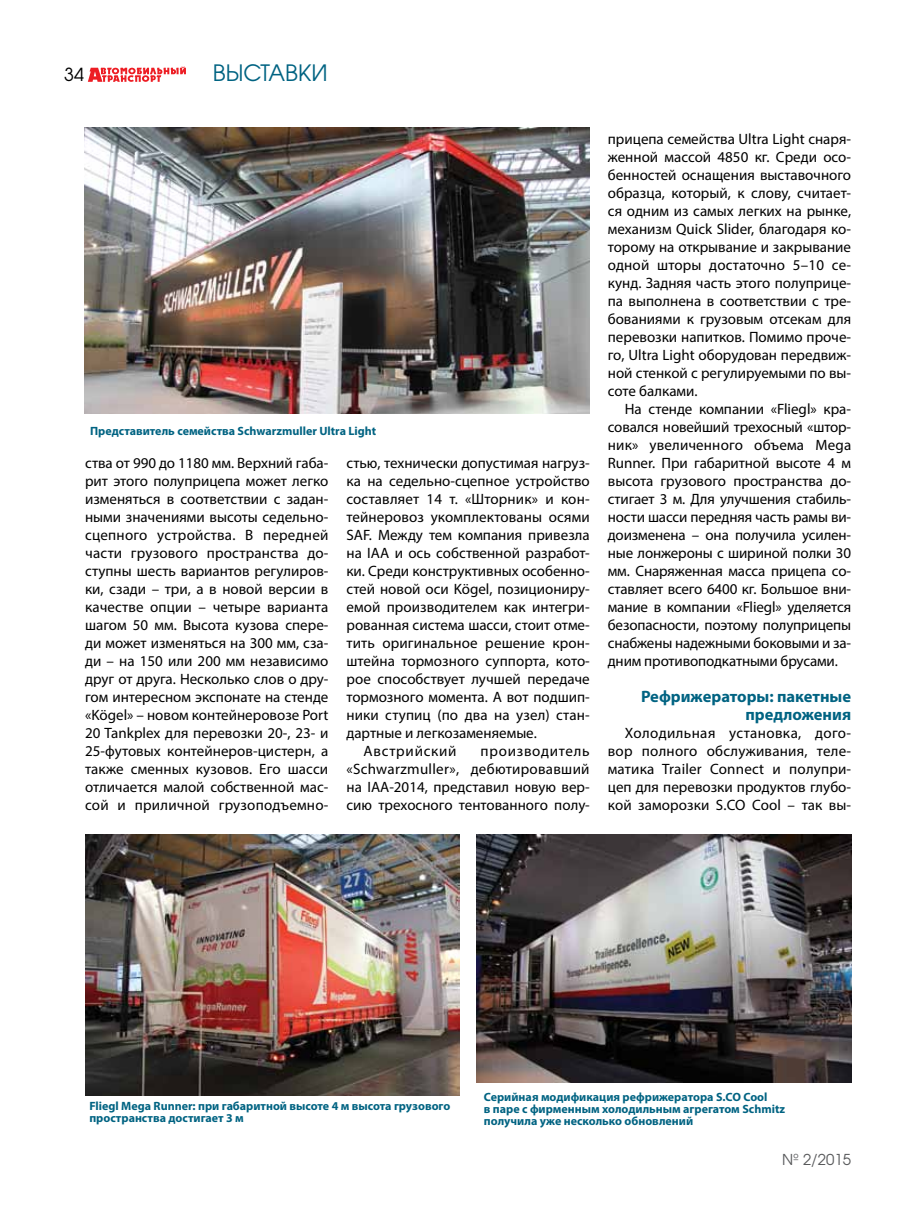
<style>
.page{position:relative;width:915px;height:1212px;background:#fff}
.page>*{position:absolute;margin:0;border:0;box-sizing:border-box;transform-origin:0 0}
.t1{font:22.5px "AG Avalanche C";color:#006382}
.t2{font:18px "AG Avalanche C";color:#000}
.t3{font:700 16.5px/18px "Myriad Pro";color:#006382;text-align:right}
.t4{font:15px/18px "Myriad Pro";color:#000;text-align:justify}
.t5{font:15px "Myriad Pro";letter-spacing:.05em;color:#000}
.t6{font:15px "AG Avalanche C";color:#58595b}
.t7{font:700 12px/12px "Myriad Pro";color:#006382}
</style>
<div class="page">
<svg style="left:88px;top:66px;width:98px;height:16px"></svg>
<img style="left:85px;top:128px;width:504px;height:285px">
<img style="left:85px;top:835px;width:374px;height:260px">
<img style="left:476px;top:835px;width:374px;height:248px">
<p class="t2" style="left:64px;top:63px;width:21px">34</p>
<h1 class="t1" style="left:213px;top:59px;width:116px">ВЫСТАВКИ</h1>
<p class="t7" style="left:90px;top:425px;width:287px">Представитель семейства Schwarzmuller Ultra Light</p>
<p class="t4" style="left:85px;top:454px;width:245px">ства от 990 до 1180 мм. Верхний габа&shy;рит этого полуприцепа может легко изменяться в соответствии с задан&shy;ными значениями высоты седельно&shy;сцепного устройства. В передней части грузового пространства до&shy;ступны шесть вариантов регулиров&shy;ки, сзади – три, а в новой версии в качестве опции – четыре варианта шагом 50 мм. Высота кузова спере&shy;ди может изменяться на 300 мм, сза&shy;ди – на 150 или 200 мм независимо друг от друга. Несколько слов о дру&shy;гом интересном экспонате на стенде «Kögel» – новом контейнеровозе Port 20 Tankplex для перевозки 20-, 23- и 25-футовых контейнеров-цистерн, а также сменных кузовов. Его шасси отличается малой собственной мас&shy;сой и приличной грузоподъемно-</p>
<p class="t4" style="left:346px;top:454px;width:245px">стью, технически допустимая нагруз-</p>
<p class="t4" style="left:346px;top:472px;width:245px">ка на седельно-сцепное устройство</p>
<p class="t4" style="left:346px;top:490px;width:245px">составляет 14 т. «Шторник» и кон-</p>
<p class="t4" style="left:346px;top:508px;width:245px">тейнеровоз укомплектованы осями</p>
<p class="t4" style="left:346px;top:526px;width:245px">SAF. Между тем компания привезла</p>
<p class="t4" style="left:346px;top:544px;width:245px">на IAA и ось собственной разработ-</p>
<p class="t4" style="left:346px;top:562px;width:245px">ки. Среди конструктивных особенно-</p>
<p class="t4" style="left:346px;top:580px;width:245px">стей новой оси Kögel, позициониру-</p>
<p class="t4" style="left:346px;top:598px;width:245px">емой производителем как интегри-</p>
<p class="t4" style="left:346px;top:616px;width:245px">рованная система шасси, стоит отме-</p>
<p class="t4" style="left:346px;top:634px;width:245px">тить оригинальное решение крон-</p>
<p class="t4" style="left:346px;top:652px;width:245px">штейна тормозного суппорта, кото-</p>
<p class="t4" style="left:346px;top:670px;width:245px">рое способствует лучшей передаче</p>
<p class="t4" style="left:346px;top:688px;width:245px">тормозного момента. А вот подшип-</p>
<p class="t4" style="left:346px;top:706px;width:245px">ники ступиц (по два на узел) стан-</p>
<p class="t4" style="left:346px;top:724px;width:192px">дартные и легкозаменяемые.</p>
<p class="t5" style="left:363px;top:742px;width:95px">Австрийский</p>
<p class="t4" style="left:346px;top:742px;width:245px;text-indent:134px">производитель «Schwarzmuller», дебютировавший на IAA-2014, представил новую вер&shy;сию трехосного тентованного полу-</p>
<p class="t4" style="left:607px;top:130px;width:245px">прицепа семейства Ultra Light снаря&shy;женной массой 4850 кг. Среди осо&shy;бенностей оснащения выставочного образца, который, к слову, считает&shy;ся одним из самых легких на рынке, механизм Quick Slider, благодаря ко&shy;торому на открывание и закрывание одной шторы достаточно 5–10 се&shy;кунд. Задняя часть этого полуприце&shy;па выполнена в соответствии с тре&shy;бованиями к грузовым отсекам для перевозки напитков. Помимо проче&shy;го, Ultra Light оборудован передвиж&shy;ной стенкой с регулируемыми по вы&shy;соте балками.</p>
<p class="t4" style="left:607px;top:400px;width:245px;text-indent:17px">На стенде компании «Fliegl» кра&shy;совался новейший трехосный «штор&shy;ник» увеличенного объема Mega Runner. При габаритной высоте 4 м высота грузового пространства до&shy;стигает 3 м. Для улучшения стабиль&shy;ности шасси передняя часть рамы ви&shy;доизменена – она получила усилен&shy;ные лонжероны с шириной полки 30 мм. Снаряженная масса прицепа со&shy;ставляет всего 6400 кг. Большое вни&shy;мание в компании «Fliegl» уделяется безопасности, поэтому полуприцепы снабжены надежными боковыми и за&shy;дним противоподкатными брусами.</p>
<p class="t3" style="left:640px;top:687px;width:211px">Рефрижераторы: пакетные предложения</p>
<p class="t4" style="left:607px;top:724px;width:245px;text-indent:17px">Холодильная установка, дого&shy;вор полного обслуживания, теле&shy;матика Trailer Connect и полупри&shy;цеп для перевозки продуктов глубо&shy;кой заморозки S.CO Cool – так вы-</p>
<p class="t7" style="left:89px;top:1100px;width:362px">Fliegl Mega Runner: при габаритной высоте 4 м высота грузового пространства достигает 3 м</p>
<p class="t7" style="left:483px;top:1091px;width:302px">Серийная модификация рефрижератора S.CO Cool<br>в паре с фирменным холодильным агрегатом Schmitz получила уже несколько обновлений</p>
<p class="t6" style="left:781px;top:1150px;width:70px">№ 2/2015</p>
</div>
